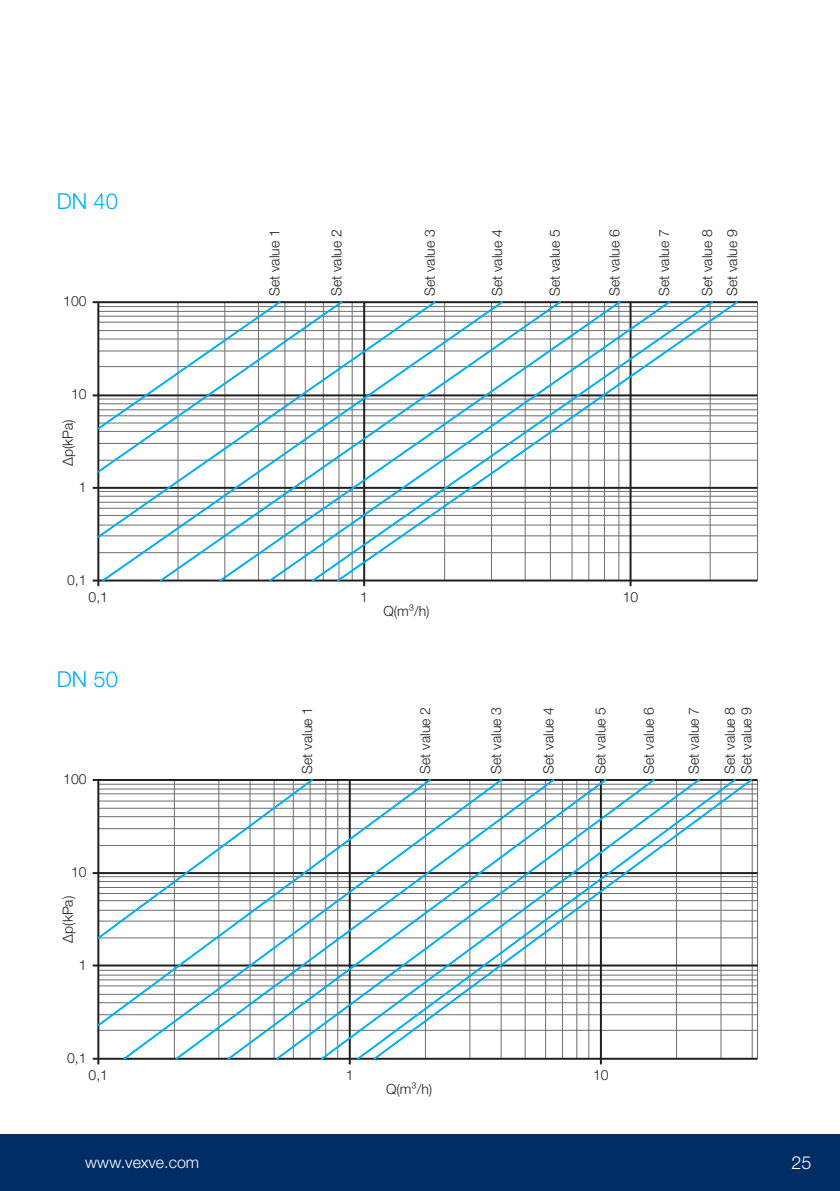
<style>
.page{position:relative;width:840px;height:1191px;background:#fff}
.page>*{position:absolute;margin:0;border:0;box-sizing:border-box;transform-origin:0 0}
.kuvateksti{font:300 22px "Helvetica Neue LTW1 G";color:#00aeef}
.t1{font:300 18px "Helvetica Neue LTW1 G";color:#fff}
.t2{font:300 16px "Helvetica Neue LTW1 G";color:#fff}
.t3{font:300 14px/25px "Helvetica Neue LTW1 G";color:#231f20}
</style>
<div class="page">
<div style="left:0;top:1134px;width:839px;height:57px;background:#002d66"></div>
<hr style="left:98px;top:306px;width:659px;height:1px;background:#6c6d70">
<hr style="left:98px;top:311px;width:659px;height:1px;background:#6c6d70">
<hr style="left:98px;top:316px;width:659px;height:1px;background:#6c6d70">
<hr style="left:98px;top:322px;width:659px;height:1px;background:#6c6d70">
<hr style="left:98px;top:330px;width:659px;height:1px;background:#6c6d70">
<hr style="left:98px;top:339px;width:659px;height:1px;background:#6c6d70">
<hr style="left:98px;top:351px;width:659px;height:1px;background:#6c6d70">
<hr style="left:98px;top:366px;width:659px;height:1px;background:#6c6d70">
<hr style="left:98px;top:399px;width:659px;height:1px;background:#6c6d70">
<hr style="left:98px;top:403px;width:659px;height:1px;background:#6c6d70">
<hr style="left:98px;top:409px;width:659px;height:1px;background:#6c6d70">
<hr style="left:98px;top:415px;width:659px;height:1px;background:#6c6d70">
<hr style="left:98px;top:423px;width:659px;height:1px;background:#6c6d70">
<hr style="left:98px;top:431px;width:659px;height:1px;background:#6c6d70">
<hr style="left:98px;top:443px;width:659px;height:1px;background:#6c6d70">
<hr style="left:98px;top:460px;width:659px;height:1px;background:#6c6d70">
<hr style="left:98px;top:491px;width:659px;height:1px;background:#6c6d70">
<hr style="left:98px;top:496px;width:659px;height:1px;background:#6c6d70">
<hr style="left:98px;top:502px;width:659px;height:1px;background:#6c6d70">
<hr style="left:98px;top:508px;width:659px;height:1px;background:#6c6d70">
<hr style="left:98px;top:515px;width:659px;height:1px;background:#6c6d70">
<hr style="left:98px;top:525px;width:659px;height:1px;background:#6c6d70">
<hr style="left:98px;top:535px;width:659px;height:1px;background:#6c6d70">
<hr style="left:98px;top:552px;width:659px;height:1px;background:#6c6d70">
<hr style="left:756px;top:302px;width:1px;height:278px;background:#6c6d70">
<hr style="left:97px;top:302px;width:2px;height:284px;background:#231f20">
<hr style="left:93px;top:579px;width:664px;height:2px;background:#231f20">
<hr style="left:93px;top:301px;width:664px;height:2px;background:#231f20">
<hr style="left:93px;top:394px;width:664px;height:2px;background:#231f20">
<hr style="left:93px;top:487px;width:664px;height:2px;background:#231f20">
<hr style="left:629px;top:302px;width:2px;height:284px;background:#231f20">
<hr style="left:363px;top:302px;width:2px;height:284px;background:#231f20">
<svg style="left:714px;top:301px;width:25px;height:281px"></svg>
<svg style="left:671px;top:301px;width:43px;height:281px"></svg>
<svg style="left:622px;top:301px;width:49px;height:282px"></svg>
<svg style="left:562px;top:301px;width:60px;height:281px"></svg>
<svg style="left:504px;top:301px;width:58px;height:281px"></svg>
<svg style="left:100px;top:301px;width:404px;height:282px"></svg>
<svg style="left:95px;top:301px;width:342px;height:238px"></svg>
<svg style="left:95px;top:301px;width:249px;height:173px"></svg>
<svg style="left:95px;top:301px;width:187px;height:130px"></svg>
<hr style="left:98px;top:784px;width:659px;height:1px;background:#6c6d70">
<hr style="left:98px;top:788px;width:659px;height:1px;background:#6c6d70">
<hr style="left:98px;top:793px;width:659px;height:1px;background:#6c6d70">
<hr style="left:98px;top:800px;width:659px;height:1px;background:#6c6d70">
<hr style="left:98px;top:808px;width:659px;height:1px;background:#6c6d70">
<hr style="left:98px;top:816px;width:659px;height:1px;background:#6c6d70">
<hr style="left:98px;top:828px;width:659px;height:1px;background:#6c6d70">
<hr style="left:98px;top:845px;width:659px;height:1px;background:#6c6d70">
<hr style="left:98px;top:876px;width:659px;height:1px;background:#6c6d70">
<hr style="left:98px;top:881px;width:659px;height:1px;background:#6c6d70">
<hr style="left:98px;top:887px;width:659px;height:1px;background:#6c6d70">
<hr style="left:98px;top:893px;width:659px;height:1px;background:#6c6d70">
<hr style="left:98px;top:900px;width:659px;height:1px;background:#6c6d70">
<hr style="left:98px;top:910px;width:659px;height:1px;background:#6c6d70">
<hr style="left:98px;top:920px;width:659px;height:1px;background:#6c6d70">
<hr style="left:98px;top:937px;width:659px;height:1px;background:#6c6d70">
<hr style="left:98px;top:970px;width:659px;height:1px;background:#6c6d70">
<hr style="left:98px;top:974px;width:659px;height:1px;background:#6c6d70">
<hr style="left:98px;top:979px;width:659px;height:1px;background:#6c6d70">
<hr style="left:98px;top:985px;width:659px;height:1px;background:#6c6d70">
<hr style="left:98px;top:994px;width:659px;height:1px;background:#6c6d70">
<hr style="left:98px;top:1002px;width:659px;height:1px;background:#6c6d70">
<hr style="left:98px;top:1014px;width:659px;height:1px;background:#6c6d70">
<hr style="left:98px;top:1030px;width:659px;height:1px;background:#6c6d70">
<hr style="left:756px;top:780px;width:1px;height:278px;background:#6c6d70">
<hr style="left:97px;top:780px;width:2px;height:284px;background:#231f20">
<hr style="left:93px;top:1057px;width:664px;height:2px;background:#231f20">
<hr style="left:93px;top:779px;width:664px;height:2px;background:#231f20">
<hr style="left:93px;top:872px;width:664px;height:2px;background:#231f20">
<hr style="left:93px;top:964px;width:664px;height:2px;background:#231f20">
<hr style="left:599px;top:780px;width:2px;height:284px;background:#231f20">
<hr style="left:348px;top:780px;width:2px;height:284px;background:#231f20">
<svg style="left:737px;top:779px;width:16px;height:281px"></svg>
<svg style="left:701px;top:779px;width:36px;height:281px"></svg>
<svg style="left:656px;top:779px;width:45px;height:281px"></svg>
<svg style="left:608px;top:779px;width:48px;height:281px"></svg>
<svg style="left:556px;top:779px;width:52px;height:282px"></svg>
<svg style="left:503px;top:779px;width:53px;height:281px"></svg>
<svg style="left:121px;top:779px;width:382px;height:282px"></svg>
<svg style="left:95px;top:779px;width:337px;height:249px"></svg>
<svg style="left:96px;top:779px;width:219px;height:161px"></svg>
<p class="kuvateksti" style="left:57px;top:188px;width:63px">DN 40</p>
<p class="t3" style="left:63px;top:289px;width:25px">100</p>
<p class="t3" style="left:71px;top:382px;width:17px">10</p>
<p class="t3" style="left:55px;top:466px;width:48px;rotate:-90deg">Δp(kPa)</p>
<p class="t3" style="left:79px;top:474px;width:9px">1</p>
<p class="t3" style="left:67px;top:567px;width:21px">0,1</p>
<p class="t3" style="left:262px;top:296px;width:68px;rotate:-90deg">Set value 1</p>
<p class="t3" style="left:324px;top:296px;width:68px;rotate:-90deg">Set value 2</p>
<p class="t3" style="left:417px;top:296px;width:68px;rotate:-90deg">Set value 3</p>
<p class="t3" style="left:484px;top:296px;width:68px;rotate:-90deg">Set value 4</p>
<p class="t3" style="left:542px;top:296px;width:68px;rotate:-90deg">Set value 5</p>
<p class="t3" style="left:601px;top:296px;width:68px;rotate:-90deg">Set value 6</p>
<p class="t3" style="left:651px;top:296px;width:68px;rotate:-90deg">Set value 7</p>
<p class="t3" style="left:694px;top:296px;width:68px;rotate:-90deg">Set value 8<br>Set value 9</p>
<p class="t3" style="left:89px;top:584px;width:21px">0,1</p>
<p class="t3" style="left:360px;top:584px;width:9px">1</p>
<p class="t3" style="left:622px;top:584px;width:17px">10</p>
<p class="t3" style="left:383px;top:599px;width:48px">Q(m³/h)</p>
<p class="kuvateksti" style="left:57px;top:665px;width:63px">DN 50</p>
<p class="t3" style="left:63px;top:766px;width:25px">100</p>
<p class="t3" style="left:71px;top:859px;width:17px">10</p>
<p class="t3" style="left:55px;top:942px;width:48px;rotate:-90deg">Δp(kPa)</p>
<p class="t3" style="left:79px;top:952px;width:9px">1</p>
<p class="t3" style="left:67px;top:1045px;width:21px">0,1</p>
<p class="t3" style="left:294px;top:774px;width:68px;rotate:-90deg">Set value 1</p>
<p class="t3" style="left:412px;top:774px;width:68px;rotate:-90deg">Set value 2</p>
<p class="t3" style="left:483px;top:774px;width:68px;rotate:-90deg">Set value 3</p>
<p class="t3" style="left:535px;top:774px;width:68px;rotate:-90deg">Set value 4</p>
<p class="t3" style="left:587px;top:774px;width:68px;rotate:-90deg">Set value 5</p>
<p class="t3" style="left:636px;top:774px;width:68px;rotate:-90deg">Set value 6</p>
<p class="t3" style="left:680px;top:774px;width:68px;rotate:-90deg">Set value 7</p>
<p class="t3" style="left:721px;top:774px;width:68px;line-height:16.6px;rotate:-90deg">Set value 8<br>Set value 9</p>
<p class="t3" style="left:89px;top:1063px;width:21px">0,1</p>
<p class="t3" style="left:345px;top:1063px;width:9px">1</p>
<p class="t3" style="left:592px;top:1063px;width:17px">10</p>
<p class="t3" style="left:386px;top:1076px;width:48px">Q(m³/h)</p>
<p class="t2" style="left:85px;top:1152px;width:116px">www.vexve.com</p>
<p class="t1" style="left:791px;top:1151px;width:22px">25</p>
</div>
